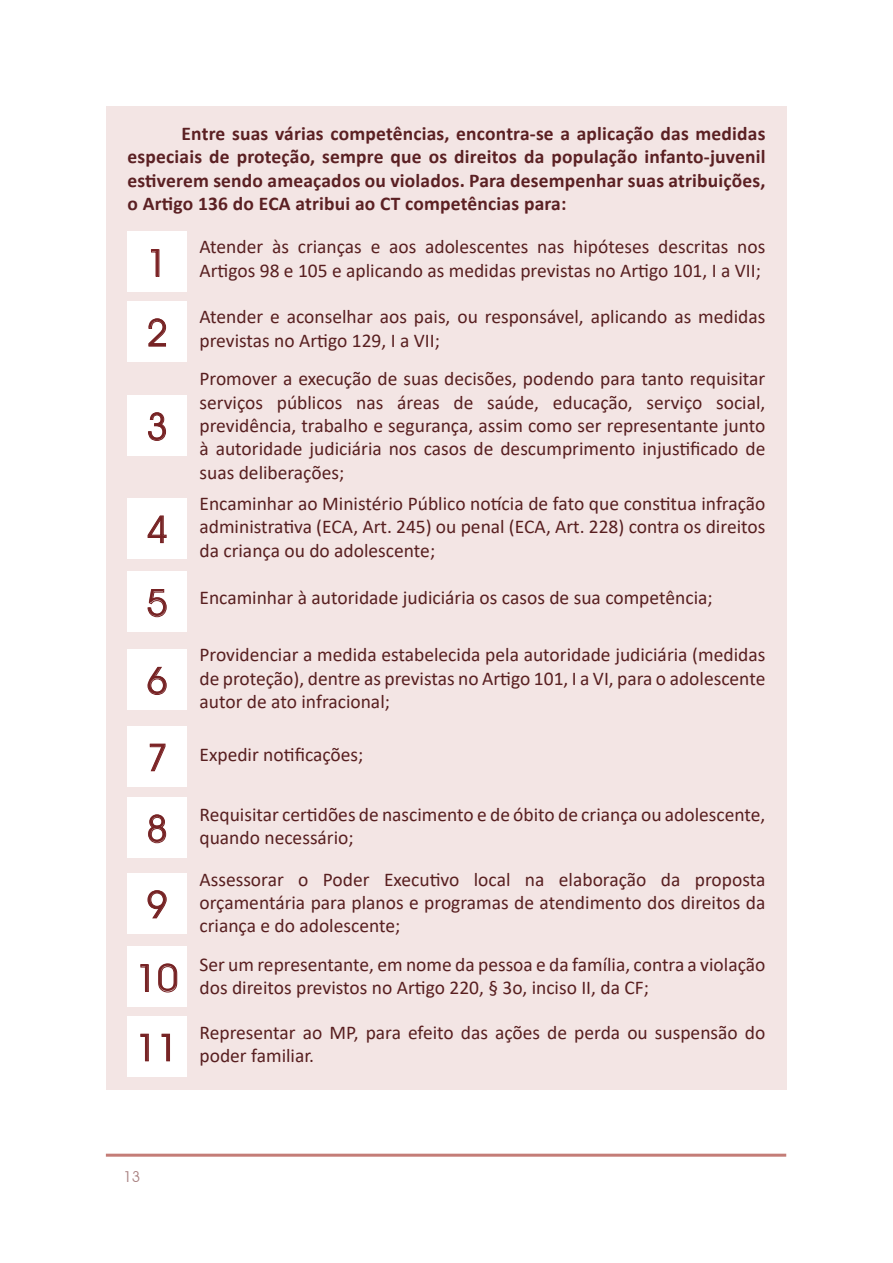
<style>
.page{position:relative;width:893px;height:1263px;background:#fff}
.page>*{position:absolute;margin:0;border:0;box-sizing:border-box;transform-origin:0 0}
.t1{font:37.5px "Avant Garde IT Cby BT";color:#762223}
.t2{font:37.5px "Avant Garde IT Cby BT";color:#7b2325}
.t3{font:19.5px/23.4px "Calibri";color:#581f20}
.t4{font:700 19.5px/23.4px "Calibri";letter-spacing:.01em;color:#5b2023;text-align:justify}
.t5{font:15px "Avant Garde IT Cby BT";color:#a88080}
</style>
<div class="page">
<hr style="left:106px;top:1154px;width:680px;height:3px;background:#c47d77">
<div style="left:106px;top:106px;width:681px;height:984px;background:#f3e5e4"></div>
<div style="left:128px;top:301px;width:59px;height:61px;background:#fff"></div>
<svg style="left:148px;top:318px;width:18px;height:29px"></svg>
<div style="left:128px;top:395px;width:59px;height:61px;background:#fff"></div>
<svg style="left:148px;top:412px;width:18px;height:29px"></svg>
<div style="left:128px;top:498px;width:59px;height:60px;background:#fff"></div>
<svg style="left:147px;top:515px;width:20px;height:28px"></svg>
<div style="left:128px;top:571px;width:59px;height:61px;background:#fff"></div>
<svg style="left:147px;top:589px;width:20px;height:28px"></svg>
<div style="left:128px;top:649px;width:59px;height:61px;background:#fff"></div>
<svg style="left:147px;top:667px;width:20px;height:28px"></svg>
<div style="left:128px;top:726px;width:59px;height:61px;background:#fff"></div>
<svg style="left:150px;top:743px;width:16px;height:28px"></svg>
<div style="left:128px;top:797px;width:59px;height:61px;background:#fff"></div>
<svg style="left:148px;top:814px;width:18px;height:29px"></svg>
<div style="left:128px;top:873px;width:59px;height:61px;background:#fff"></div>
<svg style="left:147px;top:890px;width:20px;height:29px"></svg>
<div style="left:128px;top:946px;width:59px;height:61px;background:#fff"></div>
<svg style="left:140px;top:964px;width:9px;height:28px"></svg>
<svg style="left:158px;top:963px;width:20px;height:30px"></svg>
<div style="left:128px;top:1016px;width:59px;height:61px;background:#fff"></div>
<svg style="left:140px;top:1033px;width:9px;height:28px"></svg>
<svg style="left:161px;top:1033px;width:9px;height:28px"></svg>
<div style="left:128px;top:231px;width:59px;height:61px;background:#fff"></div>
<svg style="left:151px;top:249px;width:9px;height:28px"></svg>
<p class="t4" style="left:128px;top:122px;width:639px;text-indent:54px">Entre suas várias competências, encontra-se a aplicação das medidas especiais de proteção, sempre que os direitos da população infanto-juvenil estiverem sendo ameaçados ou violados. Para desempenhar suas atribuições, o Artigo 136 do ECA atribui ao CT competências para:</p>
<p class="t3" style="left:199px;top:234px;width:567px">Atender às crianças e aos adolescentes nas hipóteses descritas nos<br>Artigos 98 e 105 e aplicando as medidas previstas no Artigo 101, I a VII;</p>
<p class="t3" style="left:199px;top:305px;width:567px">Atender e aconselhar aos pais, ou responsável, aplicando as medidas previstas no Artigo 129, I a VII;</p>
<p class="t3" style="left:199px;top:366px;width:567px;text-align:justify">Promover a execução de suas decisões, podendo para tanto requisitar serviços públicos nas áreas de saúde, educação, serviço social, previdência, trabalho e segurança, assim como ser representante junto à autoridade judiciária nos casos de descumprimento injustificado de suas deliberações;</p>
<p class="t3" style="left:199px;top:491px;width:567px;text-align:justify">Encaminhar ao Ministério Público notícia de fato que constitua infração administrativa (ECA, Art. 245) ou penal (ECA, Art. 228) contra os direitos da criança ou do adolescente;</p>
<p class="t3" style="left:199px;top:585px;width:515px">Encaminhar à autoridade judiciária os casos de sua competência;</p>
<p class="t2" style="left:147px;top:240px;width:23px">1</p>
<p class="t1" style="left:147px;top:310px;width:23px">2</p>
<p class="t1" style="left:147px;top:404px;width:23px">3</p>
<p class="t1" style="left:147px;top:506px;width:23px">4</p>
<p class="t1" style="left:147px;top:580px;width:23px">5</p>
<p class="t1" style="left:147px;top:658px;width:23px">6</p>
<p class="t2" style="left:147px;top:735px;width:23px">7</p>
<p class="t1" style="left:147px;top:806px;width:23px">8</p>
<p class="t1" style="left:147px;top:882px;width:23px">9</p>
<p class="t1" style="left:136px;top:955px;width:44px">10</p>
<p class="t1" style="left:136px;top:1025px;width:44px">11</p>
<p class="t3" style="left:199px;top:642px;width:567px;text-align:justify">Providenciar a medida estabelecida pela autoridade judiciária (medidas de proteção), dentre as previstas no Artigo 101, I a VI, para o adolescente autor de ato infracional;</p>
<p class="t3" style="left:199px;top:743px;width:165px">Expedir notificações;</p>
<p class="t3" style="left:199px;top:802px;width:567px">Requisitar certidões de nascimento e de óbito de criança ou adolescente, quando necessário;</p>
<p class="t3" style="left:199px;top:867px;width:567px;text-align:justify">Assessorar o Poder Executivo local na elaboração da proposta orçamentária para planos e programas de atendimento dos direitos da criança e do adolescente;</p>
<p class="t3" style="left:199px;top:952px;width:567px">Ser um representante, em nome da pessoa e da família, contra a violação dos direitos previstos no Artigo 220, § 3o, inciso II, da CF;</p>
<p class="t3" style="left:199px;top:1020px;width:567px">Representar ao MP, para efeito das ações de perda ou suspensão do poder familiar.</p>
<p class="t5" style="left:123px;top:1168px;width:18px">13</p>
</div>
